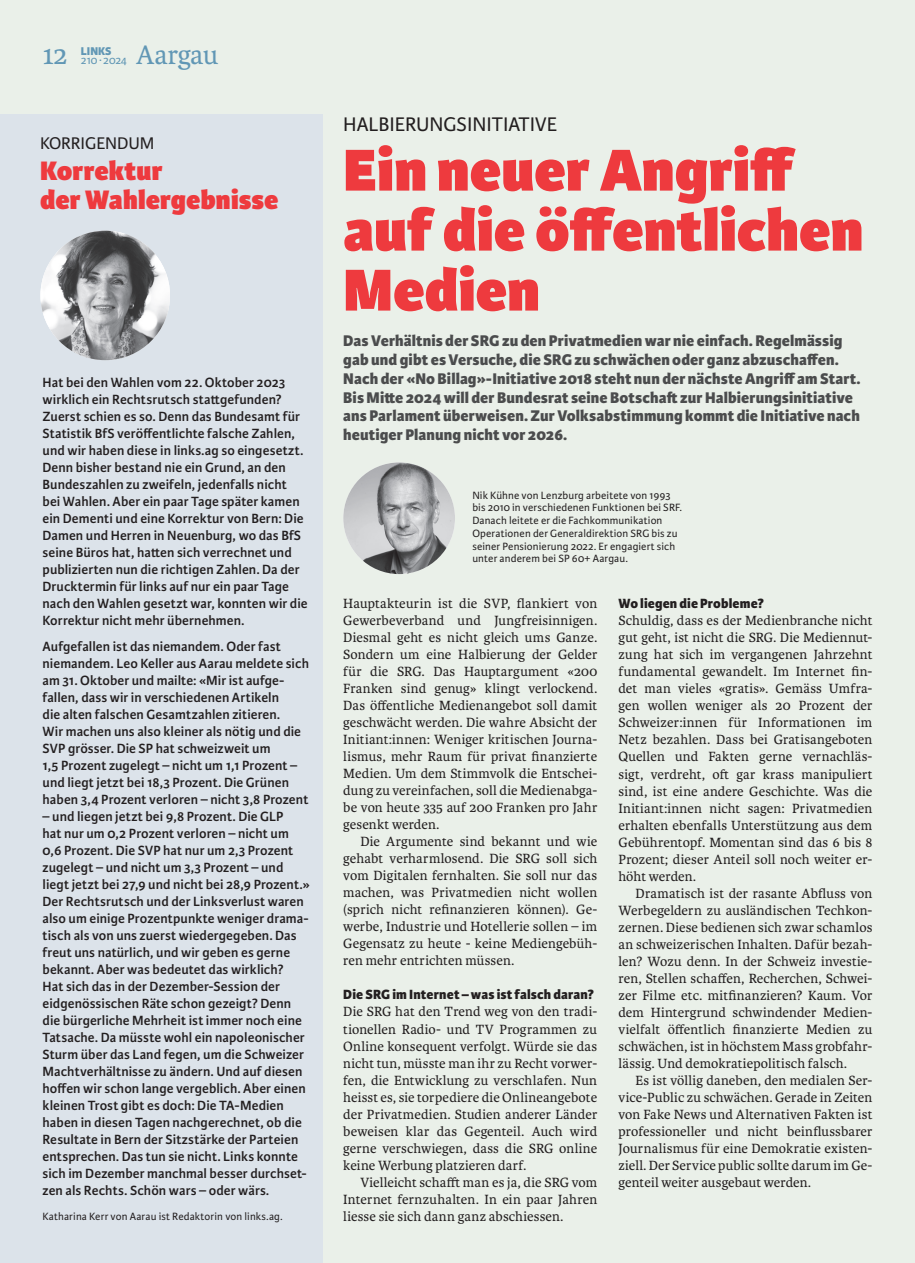
<style>
.page{position:relative;width:915px;height:1263px;background:#fff}
.page>*{position:absolute;margin:0;border:0;box-sizing:border-box;transform-origin:0 0}
.t1{font:800 63px/60px "Karmina Sans";color:#ee3a3e}
.t2{font:800 28.5px/28.5px "Karmina Sans";letter-spacing:.005em;color:#ee3a3e}
.t3{font:28.5px "Karmina";letter-spacing:-.005em;color:#6197b5}
.t4{font:21px "Karmina Sans";color:#231f20}
.t5{font:18px "Karmina Sans";color:#231f20}
.t6{font:800 16.5px/18.8px "Karmina Sans";letter-spacing:.005em;color:#4b4c4d}
.t7{font:14.25px/17px "Karmina";letter-spacing:.005em;color:#231f20;text-align:justify}
.t8{font:600 14.25px/17px "Karmina Sans";letter-spacing:.005em;color:#231f20}
.t9{font:800 14.25px "Karmina Sans";letter-spacing:.01em;color:#231f20}
.t10{font:12px "Karmina Sans";letter-spacing:-.01em;color:#6197b5}
.t11{font:800 12px "Karmina Sans";color:#6197b5}
.t12{font:11.25px/12.8px "Karmina Sans";letter-spacing:.01em;color:#231f20}
</style>
<div class="page">
<div style="left:0;top:0;width:914px;height:1263px;background:#eaf0e9"></div>
<div style="left:0;top:115px;width:322px;height:1148px;background:#dce3ea"></div>
<img style="left:40px;top:231px;width:130px;height:129px;border-radius:65px">
<img style="left:343px;top:462px;width:112px;height:112px;border-radius:56px">
<p class="t10" style="left:81px;top:53px;width:48px">210∙ 2024</p>
<h2 class="t3" style="left:136px;top:39px;width:84px">Aargau</h2>
<h2 class="t3" style="left:43px;top:39px;width:27px">12</h2>
<p class="t11" style="left:81px;top:44px;width:32px">LINKS</p>
<p class="t5" style="left:40px;top:133px;width:116px">KORRIGENDUM</p>
<h2 class="t2" style="left:40px;top:158px;width:240px">Korrektur<br>der Wahlergebnisse</h2>
<p class="t8" style="left:43px;top:374px;width:266px">Hat bei den Wahlen vom 22. Oktober 2023 wirklich ein Rechtsrutsch stattgefunden?<br>Zuerst schien es so. Denn das Bundesamt für Statistik BfS veröffentlichte falsche Zahlen, und wir haben diese in links.ag so eingesetzt.<br>Denn bisher bestand nie ein Grund, an den Bundeszahlen zu zweifeln, jedenfalls nicht bei Wahlen. Aber ein paar Tage später kamen ein Dementi und eine Korrektur von Bern: Die Damen und Herren in Neuenburg, wo das BfS seine Büros hat, hatten sich verrechnet und publizierten nun die richtigen Zahlen. Da der Drucktermin für links auf nur ein paar Tage nach den Wahlen gesetzt war, konnten wir die Korrektur nicht mehr übernehmen.</p>
<p class="t8" style="left:43px;top:638px;width:268px">Aufgefallen ist das niemandem. Oder fast niemandem. Leo Keller aus Aarau meldete sich am 31. Oktober und mailte: «Mir ist aufge&shy;fallen, dass wir in verschiedenen Artikeln<br>die alten falschen Gesamtzahlen zitieren.<br>Wir machen uns also kleiner als nötig und die SVP grösser. Die SP hat schweizweit um<br>1,5 Prozent zugelegt – nicht um 1,1 Prozent – und liegt jetzt bei 18,3 Prozent. Die Grünen haben 3,4 Prozent verloren – nicht 3,8 Prozent</p>
<p class="t8" style="left:43px;top:808px;width:269px">– und liegen jetzt bei 9,8 Prozent. Die GLP<br>hat nur um 0,2 Prozent verloren – nicht um 0,6 Prozent. Die SVP hat nur um 2,3 Prozent zugelegt – und nicht um 3,3 Prozent – und liegt jetzt bei 27,9 und nicht bei 28,9 Prozent.» Der Rechtsrutsch und der Linksverlust waren also um einige Prozentpunkte weniger drama&shy;tisch als von uns zuerst wiedergegeben. Das freut uns natürlich, und wir geben es gerne bekannt. Aber was bedeutet das wirklich?<br>Hat sich das in der Dezember-Session der eidgenössischen Räte schon gezeigt? Denn die bürgerliche Mehrheit ist immer noch eine Tatsache. Da müsste wohl ein napoleonischer Sturm über das Land fegen, um die Schweizer Machtverhältnisse zu ändern. Und auf diesen hoffen wir schon lange vergeblich. Aber einen kleinen Trost gibt es doch: Die TA-Medien haben in diesen Tagen nachgerechnet, ob die Resultate in Bern der Sitzstärke der Parteien entsprechen. Das tun sie nicht. Links konnte sich im Dezember manchmal besser durchset&shy;zen als Rechts. Schön wars – oder wärs.</p>
<p class="t12" style="left:43px;top:1211px;width:241px">Katharina Kerr von Aarau ist Redaktorin von links.ag.</p>
<h3 class="t4" style="left:343px;top:112px;width:215px">HALBIERUNGSINITIATIVE</h3>
<h1 class="t1" style="left:343px;top:143px;width:521px">Ein neuer Angriff auf die öffentlichen<br>Medien</h1>
<p class="t6" style="left:343px;top:332px;width:518px">Das Verhältnis der SRG zu den Privatmedien war nie einfach. Regelmässig gab und gibt es Versuche, die SRG zu schwächen oder ganz abzuschaffen.<br>Nach der «No Billag»-Initiative 2018 steht nun der nächste Angriff am Start.<br>Bis Mitte 2024 will der Bundesrat seine Botschaft zur Halbierungsinitiative ans Parlament überweisen. Zur Volksabstimmung kommt die Initiative nach heutiger Planung nicht vor 2026.</p>
<p class="t12" style="left:472px;top:489px;width:211px">Nik Kühne von Lenzburg arbeitete von 1993 bis 2010 in verschiedenen Funktionen bei SRF.<br>Danach leitete er die Fachkommunikation Operationen der Generaldirektion SRG bis zu seiner Pensionierung 2022. Er engagiert sich unter anderem bei SP 60+ Aargau.</p>
<p class="t7" style="left:343px;top:595px;width:255px">Hauptakteurin ist die SVP, flankiert von Gewerbeverband und Jungfreisinnigen.<br>Diesmal geht es nicht gleich ums Ganze.<br>Sondern um eine Halbierung der Gelder für die SRG. Das Hauptargument «200<br>Franken sind genug» klingt verlockend.<br>Das öffentliche Medienangebot soll damit geschwächt werden. Die wahre Absicht der Initiant:innen: Weniger kritischen Journa&shy;lismus, mehr Raum für privat finanzierte Medien. Um dem Stimmvolk die Entschei&shy;dung zu vereinfachen, soll die Medienabga&shy;be von heute 335 auf 200 Franken pro Jahr gesenkt werden.</p>
<p class="t7" style="left:343px;top:833px;width:255px;text-indent:17px">Die Argumente sind bekannt und wie gehabt verharmlosend. Die SRG soll sich vom Digitalen fernhalten. Sie soll nur das machen, was Privatmedien nicht wollen (sprich nicht refinanzieren können). Ge&shy;werbe, Industrie und Hotellerie sollen – im Gegensatz zu heute - keine Mediengebüh&shy;ren mehr entrichten müssen.</p>
<p class="t9" style="left:343px;top:986px;width:252px">Die SRG im Internet – was ist falsch daran?</p>
<p class="t7" style="left:343px;top:1003px;width:255px">Die SRG hat den Trend weg von den tradi&shy;tionellen Radio- und TV Programmen zu Online konsequent verfolgt. Würde sie das nicht tun, müsste man ihr zu Recht vorwer&shy;fen, die Entwicklung zu verschlafen. Nun heisst es, sie torpediere die Onlineangebote der Privatmedien. Studien anderer Länder beweisen klar das Gegenteil. Auch wird gerne verschwiegen, dass die SRG online keine Werbung platzieren darf.</p>
<p class="t7" style="left:343px;top:1174px;width:255px;text-indent:17px">Vielleicht schafft man es ja, die SRG vom Internet fernzuhalten. In ein paar Jahren liesse sie sich dann ganz abschiessen.</p>
<p class="t9" style="left:618px;top:595px;width:147px">Wo liegen die Probleme?</p>
<p class="t7" style="left:618px;top:612px;width:255px">Schuldig, dass es der Medienbranche nicht gut geht, ist nicht die SRG. Die Mediennut&shy;zung hat sich im vergangenen Jahrzehnt fundamental gewandelt. Im Internet fin&shy;det man vieles «gratis». Gemäss Umfra&shy;gen wollen weniger als 20 Prozent der Schweizer:innen für Informationen im Netz bezahlen. Dass bei Gratisangeboten Quellen und Fakten gerne vernachläs&shy;sigt, verdreht, oft gar krass manipuliert sind, ist eine andere Geschichte. Was die Initiant:innen nicht sagen: Privatmedien erhalten ebenfalls Unterstützung aus dem Gebührentopf. Momentan sind das 6 bis 8<br>Prozent; dieser Anteil soll noch weiter er&shy;höht werden.</p>
<p class="t7" style="left:618px;top:885px;width:255px;text-indent:17px">Dramatisch ist der rasante Abfluss von Werbegeldern zu ausländischen Techkon&shy;zernen. Diese bedienen sich zwar schamlos an schweizerischen Inhalten. Dafür bezah&shy;len? Wozu denn. In der Schweiz investie&shy;ren, Stellen schaffen, Recherchen, Schwei&shy;zer Filme etc. mitfinanzieren? Kaum. Vor dem Hintergrund schwindender Medien&shy;vielfalt öffentlich finanzierte Medien zu schwächen, ist in höchstem Mass grobfahr&shy;lässig. Und demokratiepolitisch falsch.</p>
<p class="t7" style="left:618px;top:1072px;width:255px;text-indent:17px">Es ist völlig daneben, den medialen Ser&shy;vice-Public zu schwächen. Gerade in Zeiten von Fake News und Alternativen Fakten ist professioneller und nicht beinflussbarer Journalismus für eine Demokratie existen&shy;ziell. Der Service public sollte darum im Ge&shy;genteil weiter ausgebaut werden.</p>
</div>
